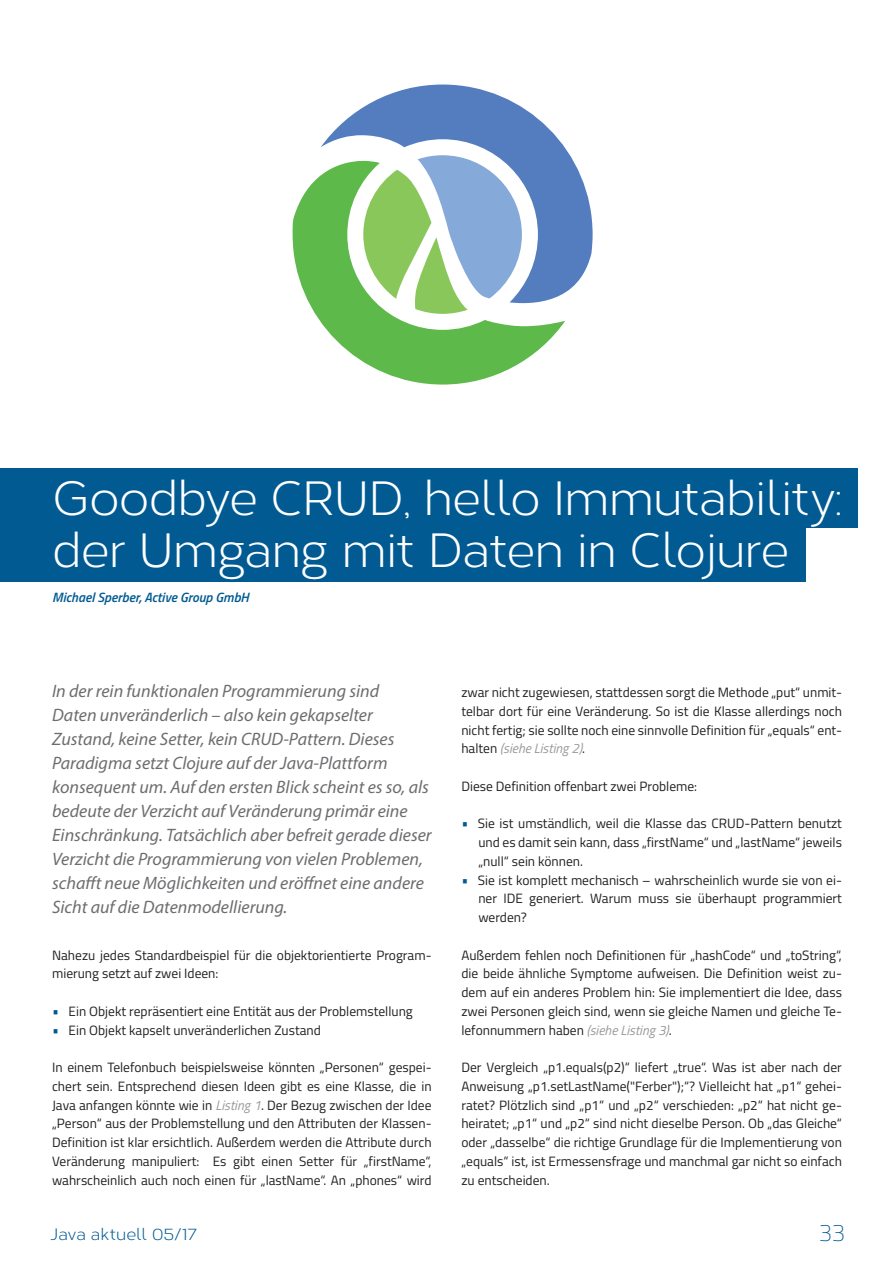
<style>
.page{position:relative;width:893px;height:1263px;background:#fff}
.page>*{position:absolute;margin:0;border:0;box-sizing:border-box;transform-origin:0 0}
.t1{font:48px/52.5px "Corbert";letter-spacing:-.02em;color:#fff}
.t2{font:100 24px "Titillium";color:#015a92}
.t3{font:italic 18px/24px "Myriad Pro";color:#6c6d70}
.t4{font:16.5px "Corbert";color:#015a92}
.t5{font:13.5px/18.8px "Titillium";color:#231f20;text-align:justify}
.t6{font:italic 600 13.5px "Titillium";color:#015a92}
.s1{font-size:15px;color:#015a92}
.s2{font-style:italic;color:#97999c}
</style>
<div class="page">
<div style="left:0;top:468px;width:857px;height:59px;background:#015a92"></div>
<div style="left:0;top:523px;width:805px;height:59px;background:#015a92"></div>
<svg style="left:292px;top:175px;width:273px;height:210px;fill:#5db949"></svg>
<svg style="left:363px;top:303px;width:159px;height:11px"></svg>
<svg style="left:321px;top:85px;width:272px;height:218px"></svg>
<h1 class="t1" style="left:52px;top:469px;width:792px">Goodbye CRUD, hello Immutability: der Umgang mit Daten in Clojure</h1>
<p class="t6" style="left:52px;top:587px;width:198px">Michael Sperber, Active Group GmbH</p>
<p class="t3" style="left:52px;top:679px;width:381px">In der rein funktionalen Programmierung sind<br>Daten unveränderlich – also kein gekapselter Zustand, keine Setter, kein CRUD-Pattern. Dieses Paradigma setzt Clojure auf der Java-Plattform konsequent um. Auf den ersten Blick scheint es so, als bedeute der Verzicht auf Veränderung primär eine Einschränkung. Tatsächlich aber befreit gerade dieser Verzicht die Programmierung von vielen Problemen, schafft neue Möglichkeiten und eröffnet eine andere Sicht auf die Datenmodellierung.</p>
<p class="t5" style="left:52px;top:945px;width:381px">Nahezu jedes Standardbeispiel für die objektorientierte Program&shy;mierung setzt auf zwei Ideen:</p>
<p class="t5" style="left:52px;top:1001px;width:362px"><span class="s1">•</span> Ein Objekt repräsentiert eine Entität aus der Problemstellung</p>
<p class="t5" style="left:52px;top:1020px;width:270px"><span class="s1">•</span> Ein Objekt kapselt unveränderlichen Zustand</p>
<p class="t5" style="left:52px;top:1057px;width:381px">In einem Telefonbuch beispielsweise könnten „Personen“ gespei&shy;chert sein. Entsprechend diesen Ideen gibt es eine Klasse, die in Java anfangen könnte wie in <span class="s2">Listing 1</span>. Der Bezug zwischen der Idee „Person“ aus der Problemstellung und den Attributen der Klassen-Definition ist klar ersichtlich. Außerdem werden die Attribute durch Veränderung manipuliert: Es gibt einen Setter für „firstName“, wahrscheinlich auch noch einen für „lastName“. An „phones“ wird</p>
<p class="t5" style="left:461px;top:682px;width:382px">zwar nicht zugewiesen, stattdessen sorgt die Methode „put“ unmit&shy;telbar dort für eine Veränderung. So ist die Klasse allerdings noch nicht fertig; sie sollte noch eine sinnvolle Definition für „equals“ ent&shy;halten <span class="s2">(siehe Listing 2)</span>.</p>
<p class="t5" style="left:461px;top:776px;width:237px">Diese Definition offenbart zwei Probleme:</p>
<p class="t5" style="left:478px;top:814px;width:365px;text-indent:-17px"><span class="s1">•</span> Sie ist umständlich, weil die Klasse das CRUD-Pattern benutzt und es damit sein kann, dass „firstName“ und „lastName“ jeweils „null“ sein können.</p>
<p class="t5" style="left:478px;top:870px;width:365px;text-indent:-17px"><span class="s1">•</span> Sie ist komplett mechanisch – wahrscheinlich wurde sie von ei&shy;ner IDE generiert. Warum muss sie überhaupt programmiert werden?</p>
<p class="t5" style="left:461px;top:945px;width:382px">Außerdem fehlen noch Definitionen für „hashCode“ und „toString“, die beide ähnliche Symptome aufweisen. Die Definition weist zu&shy;dem auf ein anderes Problem hin: Sie implementiert die Idee, dass zwei Personen gleich sind, wenn sie gleiche Namen und gleiche Te&shy;lefonnummern haben <span class="s2">(siehe Listing 3)</span>.</p>
<p class="t5" style="left:461px;top:1057px;width:382px">Der Vergleich „p1.equals(p2)“ liefert „true“. Was ist aber nach der Anweisung „p1.setLastName("Ferber");“? Vielleicht hat „p1“ gehei&shy;ratet? Plötzlich sind „p1“ und „p2“ verschieden: „p2“ hat nicht ge&shy;heiratet; „p1“ und „p2“ sind nicht dieselbe Person. Ob „das Gleiche“ oder „dasselbe“ die richtige Grundlage für die Implementierung von „equals“ ist, ist Ermessensfrage und manchmal gar nicht so einfach zu entscheiden.</p>
<p class="t4" style="left:50px;top:1222px;width:149px">Java aktuell 05/17</p>
<h2 class="t2" style="left:819px;top:1215px;width:28px">33</h2>
</div>
